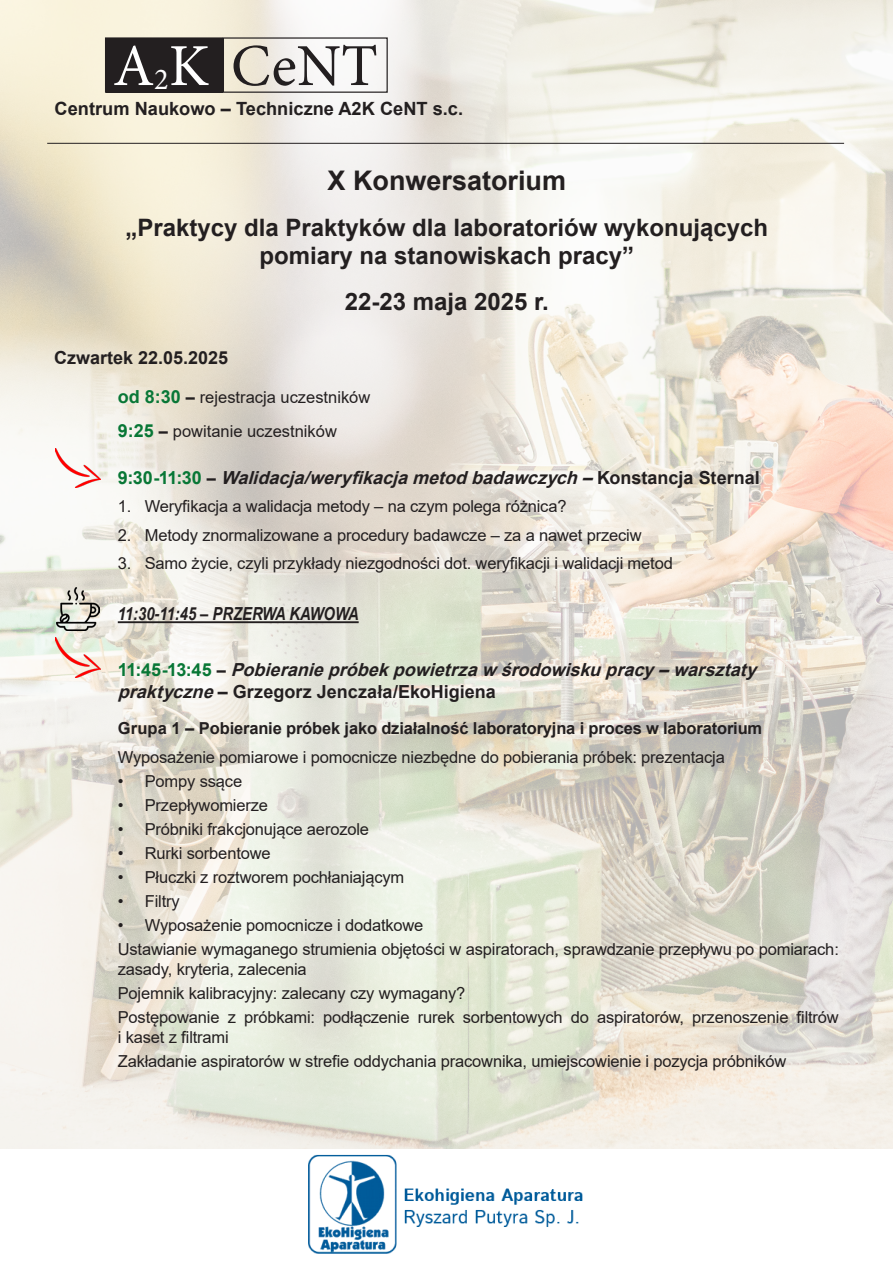
<style>
.page{position:relative;width:893px;height:1263px;background:#fff}
.page>*{position:absolute;margin:0;border:0;box-sizing:border-box;transform-origin:0 0}
.t1{font:59.55px "Minion Pro";color:#231f20}
.t2{font:700 27px "Arial";color:#231f20}
.t3{font:700 24px/28.8px "Arial";color:#231f20;text-align:center}
.t4{font:700 18.3px "Arial";color:#231f20}
.t5{font:italic 700 18px/21.6px "Arial";color:#231f20}
.t6{font:italic 700 18px "Arial Narrow";color:#231f20}
.t7{font:700 18px "Arial";color:#231f20}
.t8{font:16.5px/19.8px "Arial";letter-spacing:-.01em;color:#231f20}
.t9{font:700 16.5px "Arial";letter-spacing:-.01em;color:#231f20}
.s1{color:#fff}
.s2{font-size:30.45px;color:#fff}
.s3{font-weight:700;font-size:18px;color:#087736}
.s4{font-weight:700}
.s5{font-style:normal;color:#087736}
.s6{font-style:normal;font-size:16.5px}
.s7{font-style:normal}
</style>
<div class="page">
<img style="left:0;top:0;width:893px;height:1148px">
<div style="left:106px;top:38px;width:116px;height:54px;background:#231f20"></div>
<div style="left:105px;top:37px;width:118px;height:56px;border:1px solid #231f20"></div>
<div style="left:223px;top:37px;width:165px;height:56px;border:1px solid #231f20"></div>
<hr style="left:47px;top:143px;width:797px;height:1px;background:#231f20">
<hr style="left:118px;top:621px;width:241px;height:2px;background:#231f20">
<img style="left:56px;top:448px;width:44px;height:39px">
<img style="left:56px;top:638px;width:44px;height:39px">
<img style="left:57px;top:588px;width:42px;height:42px">
<img style="left:309px;top:1154px;width:273px;height:99px">
<p class="t1" style="left:113px;top:26px;width:266px"><span class="s1">A</span><span class="s2">2</span><span class="s1">K</span> CeNT</p>
<p class="t4" style="left:55px;top:96px;width:410px">Centrum Naukowo – Techniczne A2K CeNT s.c.</p>
<p class="t2" style="left:328px;top:161px;width:240px">X Konwersatorium</p>
<p class="t3" style="left:125px;top:213px;width:644px">„Praktycy dla Praktyków dla laboratoriów wykonujących pomiary na stanowiskach pracy”</p>
<p class="t3" style="left:345px;top:288px;width:206px">22-23 maja 2025 r.</p>
<p class="t7" style="left:54px;top:345px;width:176px">Czwartek 22.05.2025</p>
<p class="t8" style="left:118px;top:387px;width:254px"><span class="s3">od 8:30</span> <span class="s4">–</span> rejestracja uczestników</p>
<p class="t8" style="left:118px;top:421px;width:221px"><span class="s3">9:25</span> <span class="s4">–</span> powitanie uczestników</p>
<p class="t5" style="left:118px;top:467px;width:644px"><span class="s5">9 : 3 0 - 1 1 : 3 0</span> <span class="s6">–</span> Walidacja/weryfikacjametodbadawczych–<span class="s7">K o n s t a n c j a S t e r n a l</span></p>
<p class="t8" style="left:118px;top:496px;width:450px">1. Weryfikacja a walidacja metody – na czym polega różnica?</p>
<p class="t8" style="left:118px;top:525px;width:525px">2. Metody znormalizowane a procedury badawcze – za a nawet przeciw</p>
<p class="t8" style="left:118px;top:553px;width:557px">3. Samo życie, czyli przykłady niezgodności dot. weryfikacji i walidacji metod</p>
<p class="t6" style="left:118px;top:600px;width:242px">11:30-11:45 – PRZERWA KAWOWA</p>
<p class="t5" style="left:118px;top:659px;width:647px"><span class="s5">1 1 : 4 5 - 1 3 : 4 5</span> <span class="s6">–</span> Pobieraniepróbekpowietrzaw środowiskupracy–warsztaty praktyczne<span class="s7">– Grzegorz Jenczała/EkoHigiena</span></p>
<p class="t9" style="left:118px;top:717px;width:646px">Grupa 1 – Pobieranie próbek jako działalność laboratoryjna i proces w laboratorium</p>
<p class="t8" style="left:118px;top:747px;width:609px">Wyposażenie pomiarowe i pomocnicze niezbędne do pobierania próbek: prezentacja</p>
<p class="t8" style="left:118px;top:771px;width:126px">• Pompy ssące</p>
<p class="t8" style="left:118px;top:795px;width:152px">• Przepływomierze</p>
<p class="t8" style="left:118px;top:819px;width:253px">• Próbniki frakcjonujące aerozole</p>
<p class="t8" style="left:118px;top:843px;width:154px">• Rurki sorbentowe</p>
<p class="t8" style="left:118px;top:867px;width:288px">• Płuczki z roztworem pochłaniającym</p>
<p class="t8" style="left:118px;top:891px;width:63px">• Filtry</p>
<p class="t8" style="left:118px;top:915px;width:307px">• Wyposażenie pomocnicze i dodatkowe</p>
<p class="t8" style="left:118px;top:939px;width:723px">Ustawianie wymaganego strumienia objętości w aspiratorach, sprawdzanie przepływu po pomiarach: zasady, kryteria, zalecenia</p>
<p class="t8" style="left:118px;top:983px;width:349px">Pojemnik kalibracyjny: zalecany czy wymagany?</p>
<p class="t8" style="left:118px;top:1007px;width:723px">Postępowanie z próbkami: podłączenie rurek sorbentowych do aspiratorów, przenoszenie filtrów i kaset z filtrami</p>
<p class="t8" style="left:118px;top:1051px;width:670px">Zakładanie aspiratorów w strefie oddychania pracownika, umiejscowienie i pozycja próbników</p>
</div>
